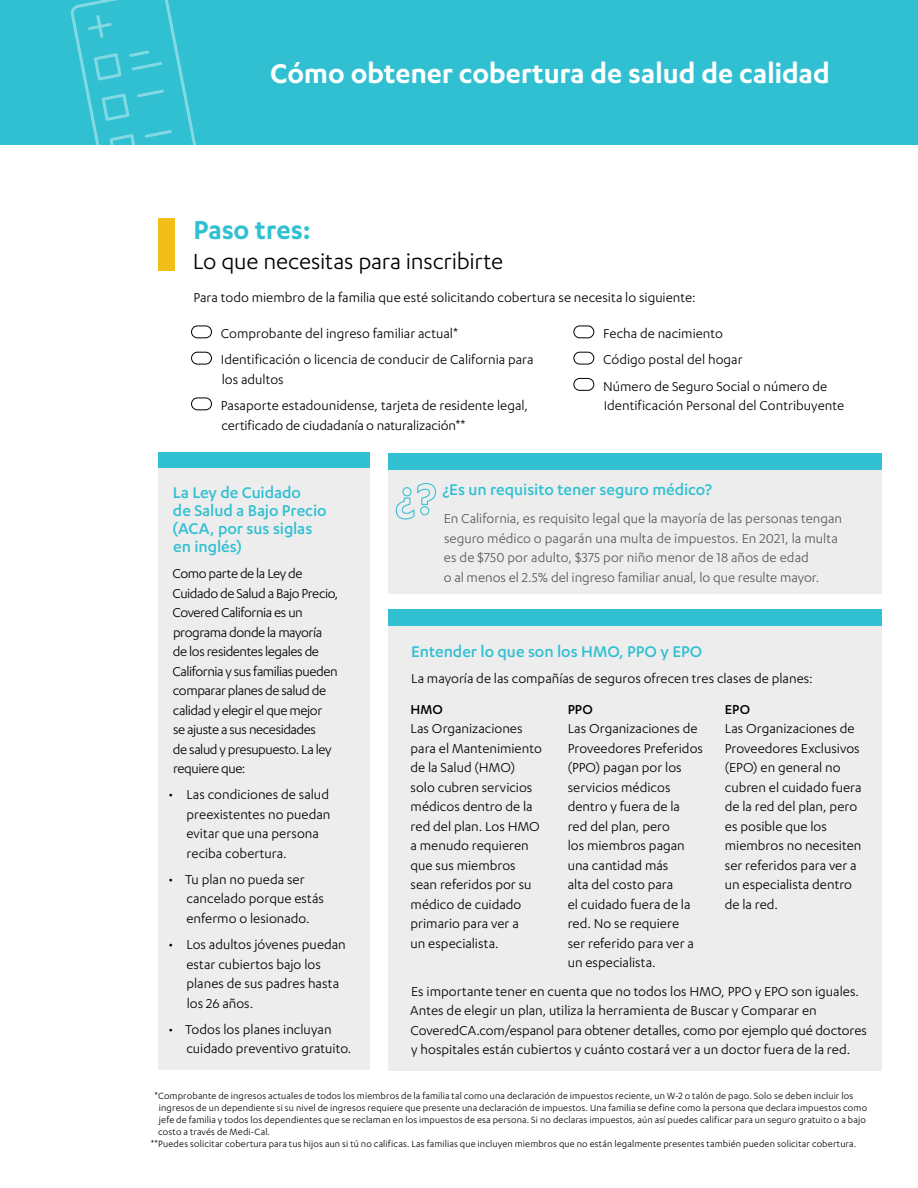
<style>
.page{position:relative;width:918px;height:1188px;background:#fff}
.page>*{position:absolute;margin:0;border:0;box-sizing:border-box;transform-origin:0 0}
.t1{font:600 31.5px "Karbon";letter-spacing:-.005em;color:#fff}
.t2{font:600 30px "Karbon";letter-spacing:-.005em;color:#31c0d1}
.t3{font:25.5px "Karbon";letter-spacing:-.01em;color:#000}
.t4{font:500 18px/18px "Karbon";letter-spacing:-.005em;color:#31c0d1}
.t5{font:15px/19.5px "Karbon";color:#000}
.t6{font:15px/19.5px "Karbon";letter-spacing:-.03em;color:#000}
.t7{font:15px/19.5px "Karbon";color:#58595b}
.t8{font:500 15px "Karbon";letter-spacing:.01em;color:#000}
.t9{font:10.5px "Karbon";letter-spacing:.015em;color:#000}
</style>
<div class="page">
<div style="left:0;top:0;width:918px;height:144px;background:#31c0d1"></div>
<svg style="left:69px;top:0;width:132px;height:145px"></svg>
<div style="left:159px;top:452px;width:211px;height:16px;background:#31c0d1"></div>
<div style="left:159px;top:468px;width:211px;height:602px;background:#ededee"></div>
<div style="left:388px;top:453px;width:494px;height:140px;background:#ededee"></div>
<div style="left:388px;top:610px;width:494px;height:460px;background:#ededee"></div>
<div style="left:388px;top:453px;width:494px;height:16px;background:#31c0d1"></div>
<div style="left:388px;top:610px;width:494px;height:16px;background:#31c0d1"></div>
<div style="left:158px;top:219px;width:16px;height:52px;background:#f2be1a"></div>
<svg style="left:395px;top:483px;width:41px;height:37px"></svg>
<div style="left:191px;top:326px;width:21px;height:12px;border:1px solid #000;border-radius:6px"></div>
<div style="left:191px;top:352px;width:21px;height:12px;border:1px solid #000;border-radius:6px"></div>
<div style="left:191px;top:398px;width:21px;height:12px;border:1px solid #000;border-radius:6px"></div>
<div style="left:573px;top:326px;width:21px;height:12px;border:1px solid #000;border-radius:6px"></div>
<div style="left:573px;top:352px;width:21px;height:12px;border:1px solid #000;border-radius:6px"></div>
<div style="left:573px;top:378px;width:21px;height:13px;border:1px solid #000;border-radius:6px"></div>
<h1 class="t1" style="left:270px;top:56px;width:561px">Cómo obtener cobertura de salud de calidad</h1>
<h2 class="t2" style="left:193px;top:213px;width:119px">Paso tres:</h2>
<h3 class="t3" style="left:193px;top:247px;width:312px">Lo que necesitas para inscribirte</h3>
<p class="t5" style="left:193px;top:287px;width:504px">Para todo miembro de la familia que esté solicitando cobertura se necesita lo siguiente:</p>
<p class="t5" style="left:221px;top:320px;width:314px;line-height:26.2px">Comprobante del ingreso familiar actual*<br>Identificación o licencia de conducir de California para</p>
<p class="t5" style="left:221px;top:366px;width:309px;line-height:26.2px">los adultos<br>Pasaporte estadounidense, tarjeta de residente legal,</p>
<p class="t5" style="left:221px;top:415px;width:246px">certificado de ciudadanía o naturalización**</p>
<p class="t5" style="left:603px;top:320px;width:226px;line-height:26.2px">Fecha de nacimiento<br>Código postal del hogar<br>Número de Seguro Social o número de</p>
<p class="t5" style="left:604px;top:396px;width:242px">Identificación Personal del Contribuyente</p>
<p class="t4" style="left:172px;top:483px;width:156px">La Ley de Cuidado<br>de Salud a Bajo Precio (ACA, por sus siglas en inglés)</p>
<p class="t6" style="left:172px;top:564px;width:168px">Como parte de la Ley de<br>Cuidado de Salud a Bajo Precio,<br>Covered California es un programa donde la mayoría de los residentes legales de<br>California y sus familias pueden comparar planes de salud de calidad y elegir el que mejor<br>se ajuste a sus necesidades<br>de salud y presupuesto. La ley requiere que:</p>
<p class="t5" style="left:186px;top:784px;width:146px;text-indent:-18px">• Las condiciones de salud preexistentes no puedan evitar que una persona reciba cobertura.</p>
<p class="t5" style="left:186px;top:869px;width:139px;text-indent:-18px">• Tu plan no pueda ser cancelado porque estás enfermo o lesionado.</p>
<p class="t5" style="left:186px;top:934px;width:161px;text-indent:-18px">• Los adultos jóvenes puedan estar cubiertos bajo los planes de sus padres hasta los 26 años.</p>
<p class="t5" style="left:186px;top:1019px;width:167px;text-indent:-18px">• Todos los planes incluyan cuidado preventivo gratuito.</p>
<p class="t4" style="left:442px;top:480px;width:271px">¿Es un requisito tener seguro médico?</p>
<p class="t7" style="left:444px;top:508px;width:400px">En California, es requisito legal que la mayoría de las personas tengan seguro médico o pagarán una multa de impuestos. En 2021, la multa es de $750 por adulto, $375 por niño menor de 18 años de edad<br>o al menos el 2.5% del ingreso familiar anual, lo que resulte mayor.</p>
<p class="t4" style="left:411px;top:642px;width:293px">Entender lo que son los HMO, PPO y EPO</p>
<p class="t5" style="left:411px;top:668px;width:403px">La mayoría de las compañías de seguros ofrecen tres clases de planes:</p>
<p class="t8" style="left:411px;top:701px;width:34px">HMO</p>
<p class="t5" style="left:411px;top:718px;width:133px">Las Organizaciones para el Mantenimiento de la Salud (HMO) solo cubren servicios médicos dentro de la red del plan. Los HMO a menudo requieren que sus miembros sean referidos por su médico de cuidado primario para ver a<br>un especialista.</p>
<p class="t8" style="left:568px;top:701px;width:27px">PPO</p>
<p class="t5" style="left:568px;top:718px;width:137px">Las Organizaciones de<br>Proveedores Preferidos (PPO) pagan por los servicios médicos dentro y fuera de la red del plan, pero<br>los miembros pagan una cantidad más<br>alta del costo para<br>el cuidado fuera de la red. No se requiere<br>ser referido para ver a un especialista.</p>
<p class="t8" style="left:725px;top:701px;width:27px">EPO</p>
<p class="t5" style="left:725px;top:718px;width:138px">Las Organizaciones de<br>Proveedores Exclusivos (EPO) en general no cubren el cuidado fuera de la red del plan, pero es posible que los miembros no necesiten ser referidos para ver a un especialista dentro de la red.</p>
<p class="t5" style="left:410px;top:981px;width:458px">Es importante tener en cuenta que no todos los HMO, PPO y EPO son iguales.<br>Antes de elegir un plan, utiliza la herramienta de Buscar y Comparar en CoveredCA.com/espanol para obtener detalles, como por ejemplo qué doctores y hospitales están cubiertos y cuánto costará ver a un doctor fuera de la red.</p>
<p class="t9" style="left:154px;top:1090px;width:700px">*Comprobante de ingresos actuales de todos los miembros de la familia tal como una declaración de impuestos reciente, un W-2 o talón de pago. Solo se deben incluir los</p>
<p class="t9" style="left:159px;top:1102px;width:710px">ingresos de un dependiente si su nivel de ingresos requiere que presente una declaración de impuestos. Una familia se define como la persona que declara impuestos como</p>
<p class="t9" style="left:159px;top:1114px;width:708px">jefe de familia y todos los dependientes que se reclaman en los impuestos de esa persona. Si no declaras impuestos, aún así puedes calificar para un seguro gratuito o a bajo</p>
<p class="t9" style="left:158px;top:1126px;width:113px">costo a través de Medi-Cal.</p>
<p class="t9" style="left:151px;top:1138px;width:707px">**Puedes solicitar cobertura para tus hijos aun si tú no calificas. Las familias que incluyen miembros que no están legalmente presentes también pueden solicitar cobertura.</p>
</div>
